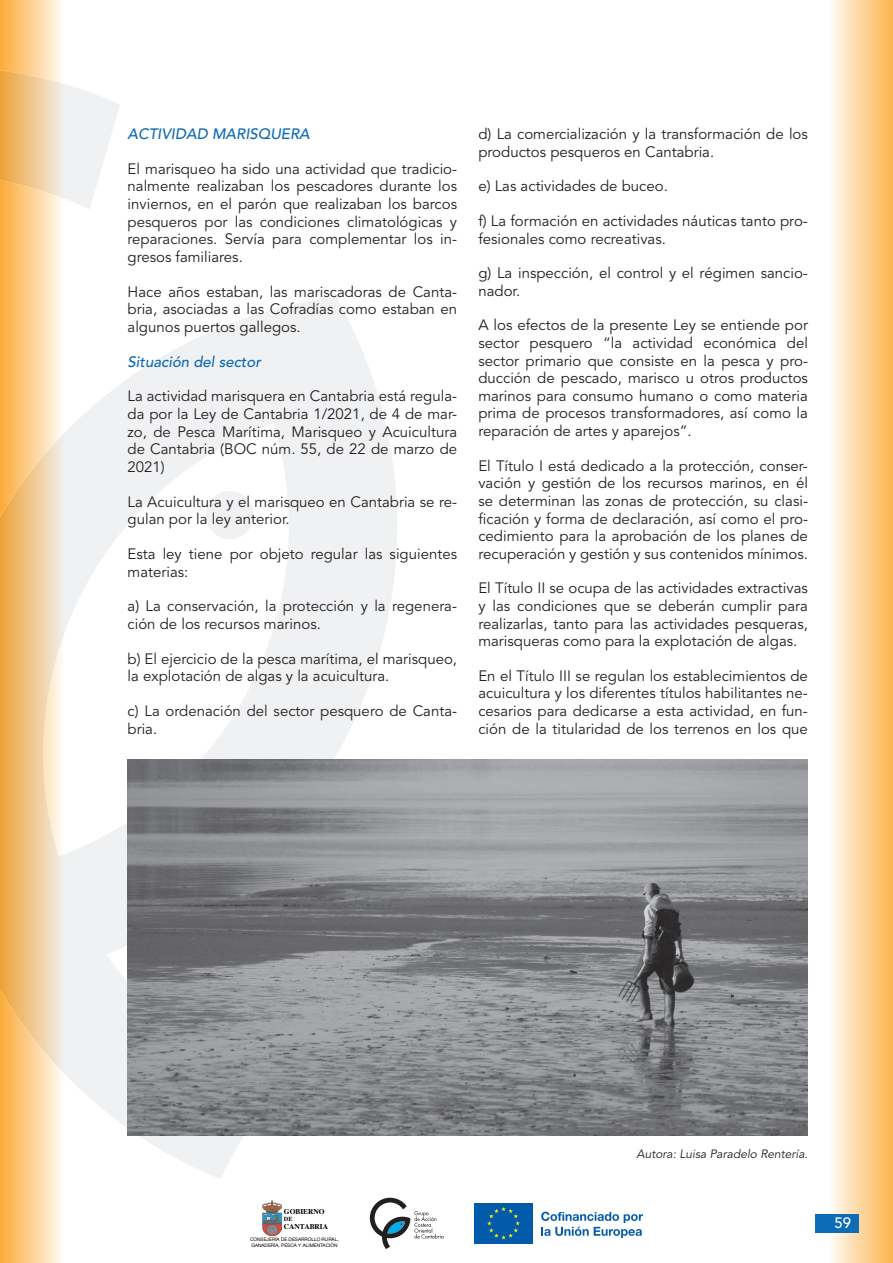
<style>
.page{position:relative;width:893px;height:1263px;background:#fff}
.page>*{position:absolute;margin:0;border:0;box-sizing:border-box;transform-origin:0 0}
.t1{font:15px/17.5px "Avenir";color:#231f20}
.t2{font:italic 500 15px "Avenir";color:#0e6bb6}
.t3{font:500 15px "Avenir";color:#fff}
.t4{font:italic 12px "Avenir";color:#231f20}
.t5{font:700 7.35px "Times";color:#000001}
.t6{font:700 6.15px "Times";color:#000001}
.t7{font:4.8px/5.7px "Helvetica Neue";color:#000001}
</style>
<div class="page">
<svg style="left:64px;top:84px;width:371px;height:1095px"></svg>
<svg style="left:202px;top:488px;width:55px;height:55px"></svg>
<svg style="left:0;top:0;width:62px;height:1263px"></svg>
<svg style="left:0;top:70px;width:64px;height:1003px"></svg>
<div style="left:828px;top:0;width:65px;height:1263px;background:linear-gradient(to right,#fefcf8,#fcb34e)"></div>
<svg style="left:370px;top:1198px;width:73px;height:51px"></svg>
<img style="left:262px;top:1201px;width:20px;height:35px">
<div style="left:475px;top:1203px;width:58px;height:41px;background:#015aaa"></div>
<svg style="left:487px;top:1207px;width:33px;height:32px"></svg>
<svg style="left:541px;top:1212px;width:102px;height:26px"></svg>
<div style="left:815px;top:1214px;width:43px;height:18px;background:#0e6bb6"></div>
<img style="left:128px;top:759px;width:680px;height:376px">
<p class="t2" style="left:128px;top:125px;width:184px">ACTIVIDAD MARISQUERA</p>
<p class="t1" style="left:128px;top:160px;width:331px;text-align:justify">El marisqueo ha sido una actividad que tradicio&shy;nalmente realizaban los pescadores durante los inviernos, en el parón que realizaban los barcos pesqueros por las condiciones climatológicas y reparaciones. Servía para complementar los in&shy;gresos familiares.</p>
<p class="t1" style="left:128px;top:283px;width:331px;text-align:justify">Hace años estaban, las mariscadoras de Canta&shy;bria, asociadas a las Cofradías como estaban en algunos puertos gallegos.</p>
<p class="t2" style="left:128px;top:353px;width:135px">Situación del sector</p>
<p class="t1" style="left:128px;top:388px;width:331px;text-align:justify">La actividad marisquera en Cantabria está regula&shy;da por la Ley de Cantabria 1/2021, de 4 de mar&shy;zo, de Pesca Marítima, Marisqueo y Acuicultura de Cantabria (BOC núm. 55, de 22 de marzo de 2021)</p>
<p class="t1" style="left:128px;top:493px;width:331px">La Acuicultura y el marisqueo en Cantabria se re&shy;gulan por la ley anterior.</p>
<p class="t1" style="left:128px;top:545px;width:331px">Esta ley tiene por objeto regular las siguientes materias:</p>
<p class="t1" style="left:128px;top:598px;width:331px">a) La conservación, la protección y la regenera&shy;ción de los recursos marinos.</p>
<p class="t1" style="left:128px;top:650px;width:331px">b) El ejercicio de la pesca marítima, el marisqueo, la explotación de algas y la acuicultura.</p>
<p class="t1" style="left:128px;top:702px;width:331px">c) La ordenación del sector pesquero de Canta&shy;bria.</p>
<p class="t1" style="left:478px;top:126px;width:331px">d) La comercialización y la transformación de los productos pesqueros en Cantabria.</p>
<p class="t1" style="left:478px;top:178px;width:191px">e) Las actividades de buceo.</p>
<p class="t1" style="left:478px;top:212px;width:331px">f) La formación en actividades náuticas tanto pro&shy;fesionales como recreativas.</p>
<p class="t1" style="left:478px;top:265px;width:331px">g) La inspección, el control y el régimen sancio&shy;nador.</p>
<p class="t1" style="left:478px;top:317px;width:331px;text-align:justify">A los efectos de la presente Ley se entiende por sector pesquero “la actividad económica del sector primario que consiste en la pesca y pro&shy;ducción de pescado, marisco u otros productos marinos para consumo humano o como materia prima de procesos transformadores, así como la reparación de artes y aparejos”.</p>
<p class="t1" style="left:478px;top:457px;width:331px;text-align:justify">El Título I está dedicado a la protección, conser&shy;vación y gestión de los recursos marinos, en él se determinan las zonas de protección, su clasi&shy;ficación y forma de declaración, así como el pro&shy;cedimiento para la aprobación de los planes de recuperación y gestión y sus contenidos mínimos.</p>
<p class="t1" style="left:478px;top:580px;width:331px;text-align:justify">El Título II se ocupa de las actividades extractivas y las condiciones que se deberán cumplir para realizarlas, tanto para las actividades pesqueras, marisqueras como para la explotación de algas.</p>
<p class="t1" style="left:478px;top:667px;width:331px;text-align:justify">En el Título III se regulan los establecimientos de acuicultura y los diferentes títulos habilitantes ne&shy;cesarios para dedicarse a esta actividad, en fun&shy;ción de la titularidad de los terrenos en los que</p>
<p class="t5" style="left:284px;top:1204px;width:42px">GOBIERNO</p>
<p class="t6" style="left:284px;top:1213px;width:10px">DE</p>
<p class="t5" style="left:284px;top:1219px;width:46px">CANTABRIA</p>
<p class="t7" style="left:250px;top:1236px;width:90px">CONSEJERÍA DE DESARROLLO RURAL,<br>GANADERÍA, PESCA Y ALIMENTACIÓN</p>
<p class="t4" style="left:637px;top:1147px;width:173px">Autora: Luisa Paradelo Rentería.</p>
<p class="t3" style="left:834px;top:1214px;width:18px">59</p>
</div>
